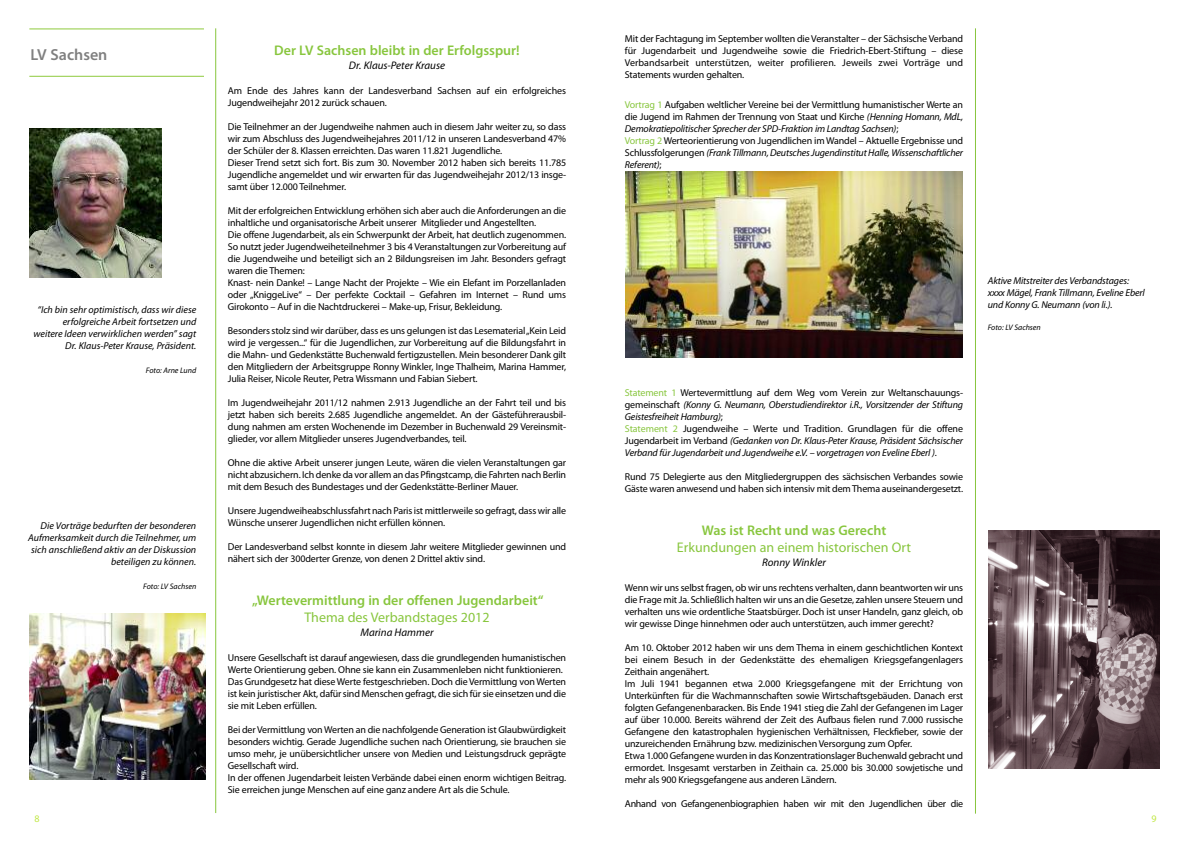
<style>
.page{position:relative;width:1191px;height:842px;background:#fff}
.page>*{position:absolute;margin:0;border:0;box-sizing:border-box;transform-origin:0 0}
.t1{font:600 16px "Myriad Pro";color:#808080}
.t2{font:600 14px "Myriad Pro";color:#88c63e}
.t3{font:14px "Myriad Pro";color:#88c63e}
.t4{font:italic 11px "Myriad Pro";color:#000}
.t5{font:10px/12px "Myriad Pro";letter-spacing:-.015em;color:#000}
.t6{font:italic 10px/12px "Myriad Pro";letter-spacing:-.015em;color:#000;text-align:right}
.t7{font:10px "Myriad Pro";color:#c0e845}
.t8{font:italic 8px "Myriad Pro";color:#000}
.s1{color:#88c63e}
.s2{font-style:italic}
.s3{font-style:normal;color:#88c63e}
.s4{font-style:normal}
</style>
<div class="page">
<hr style="left:215px;top:28px;width:1px;height:785px;background:#88c63e">
<img style="left:29px;top:129px;width:132px;height:149px">
<img style="left:988px;top:531px;width:171px;height:238px">
<hr style="left:975px;top:28px;width:1px;height:786px;background:#88c63e">
<hr style="left:29px;top:29px;width:175px;height:1px;background:#8fca3d">
<hr style="left:29px;top:76px;width:175px;height:1px;background:#8fca3d">
<img style="left:29px;top:613px;width:176px;height:166px">
<img style="left:625px;top:172px;width:338px;height:185px">
<h1 class="t1" style="left:30px;top:48px;width:79px">LV Sachsen</h1>
<p class="t6" style="left:34px;top:304px;width:164px">“Ich bin sehr optimistisch, dass wir diese erfolgreiche Arbeit fortsetzen und weitere Ideen verwirklichen werden” sagt Dr. Klaus-Peter Krause, Präsident.</p>
<p class="t8" style="left:146px;top:367px;width:52px">Foto: Arne Lund</p>
<p class="t6" style="left:28px;top:520px;width:170px">Die Vorträge bedurften der besonderen Aufmerksamkeit durch die Teilnehmer, um sich anschließend aktiv an der Diskussion beteiligen zu können.</p>
<p class="t8" style="left:143px;top:583px;width:55px">Foto: LV Sachsen</p>
<h2 class="t2" style="left:274px;top:45px;width:247px">Der LV Sachsen bleibt in der Erfolgsspur!</h2>
<p class="t4" style="left:349px;top:62px;width:98px">Dr. Klaus-Peter Krause</p>
<p class="t5" style="left:228px;top:85px;width:340px">Am Ende des Jahres kann der Landesverband Sachsen auf ein erfolgreiches<br>Jugendweihejahr 2012 zurück schauen.</p>
<p class="t5" style="left:228px;top:121px;width:340px">Die Teilnehmer an der Jugendweihe nahmen auch in diesem Jahr weiter zu, so dass wir zum Abschluss des Jugendweihejahres 2011/12 in unseren Landesverband 47% der Schüler der 8. Klassen erreichten. Das waren 11.821 Jugendliche.<br>Dieser Trend setzt sich fort. Bis zum 30. November 2012 haben sich bereits 11.785<br>Jugendliche angemeldet und wir erwarten für das Jugendweihejahr 2012/13 insge&shy;samt über 12.000 Teilnehmer.</p>
<p class="t5" style="left:228px;top:205px;width:340px">Mit der erfolgreichen Entwicklung erhöhen sich aber auch die Anforderungen an die inhaltliche und organisatorische Arbeit unserer Mitglieder und Angestellten.<br>Die offene Jugendarbeit, als ein Schwerpunkt der Arbeit, hat deutlich zugenommen.<br>So nutzt jeder Jugendweiheteilnehmer 3 bis 4 Veranstaltungen zur Vorbereitung auf die Jugendweihe und beteiligt sich an 2 Bildungsreisen im Jahr. Besonders gefragt waren die Themen:<br>Knast- nein Danke! – Lange Nacht der Projekte – Wie ein Elefant im Porzellanladen oder „KniggeLive“ – Der perfekte Cocktail – Gefahren im Internet – Rund ums Girokonto – Auf in die Nachtdruckerei – Make-up, Frisur, Bekleidung.</p>
<p class="t5" style="left:228px;top:325px;width:340px;text-align:justify">Besonders stolz sind wir darüber, dass es uns gelungen ist das Lesematerial„Kein Leid wird je vergessen...“ für die Jugendlichen, zur Vorbereitung auf die Bildungsfahrt in die Mahn- und Gedenkstätte Buchenwald fertigzustellen. Mein besonderer Dank gilt den Mitgliedern der Arbeitsgruppe Ronny Winkler, Inge Thalheim, Marina Hammer, Julia Reiser, Nicole Reuter, Petra Wissmann und Fabian Siebert.</p>
<p class="t5" style="left:228px;top:397px;width:340px;text-align:justify">Im Jugendweihejahr 2011/12 nahmen 2.913 Jugendliche an der Fahrt teil und bis jetzt haben sich bereits 2.685 Jugendliche angemeldet. An der Gästeführerausbil&shy;dung nahmen am ersten Wochenende im Dezember in Buchenwald 29 Vereinsmit&shy;glieder, vor allem Mitglieder unseres Jugendverbandes, teil.</p>
<p class="t5" style="left:228px;top:457px;width:340px;text-align:justify">Ohne die aktive Arbeit unserer jungen Leute, wären die vielen Veranstaltungen gar nicht abzusichern. Ich denke da vor allem an das Pfingstcamp, die Fahrten nach Berlin mit dem Besuch des Bundestages und der Gedenkstätte-Berliner Mauer.</p>
<p class="t5" style="left:228px;top:505px;width:340px">Unsere Jugendweiheabschlussfahrt nach Paris ist mittlerweile so gefragt, dass wir alle<br>Wünsche unserer Jugendlichen nicht erfüllen können.</p>
<p class="t5" style="left:228px;top:541px;width:340px">Der Landesverband selbst konnte in diesem Jahr weitere Mitglieder gewinnen und nähert sich der 300derter Grenze, von denen 2 Drittel aktiv sind.</p>
<h2 class="t2" style="left:252px;top:595px;width:293px">„Wertevermittlung in der offenen Jugendarbeit“</h2>
<h2 class="t3" style="left:304px;top:612px;width:187px">Thema des Verbandstages 2012</h2>
<p class="t4" style="left:360px;top:628px;width:75px">Marina Hammer</p>
<p class="t5" style="left:228px;top:652px;width:340px">Unsere Gesellschaft ist darauf angewiesen, dass die grundlegenden humanistischen Werte Orientierung geben. Ohne sie kann ein Zusammenleben nicht funktionieren.<br>Das Grundgesetz hat diese Werte festgeschrieben. Doch die Vermittlung von Werten ist kein juristischer Akt, dafür sind Menschen gefragt, die sich für sie einsetzen und die sie mit Leben erfüllen.</p>
<p class="t5" style="left:228px;top:724px;width:340px">Bei der Vermittlung von Werten an die nachfolgende Generation ist Glaubwürdigkeit besonders wichtig. Gerade Jugendliche suchen nach Orientierung, sie brauchen sie umso mehr, je unübersichtlicher unsere von Medien und Leistungsdruck geprägte Gesellschaft wird.<br>In der offenen Jugendarbeit leisten Verbände dabei einen enorm wichtigen Beitrag.<br>Sie erreichen junge Menschen auf eine ganz andere Art als die Schule.</p>
<p class="t5" style="left:625px;top:33px;width:340px;text-align:justify">Mit der Fachtagung im September wollten die Veranstalter – der Sächsische Verband für Jugendarbeit und Jugendweihe sowie die Friedrich-Ebert-Stiftung – diese Verbandsarbeit unterstützen, weiter profilieren. Jeweils zwei Vorträge und Statements wurden gehalten.</p>
<p class="t5" style="left:625px;top:99px;width:340px"><span class="s1">Vortrag 1</span> Aufgaben weltlicher Vereine bei der Vermittlung humanistischer Werte an die Jugend im Rahmen der Trennung von Staat und Kirche <span class="s2">(Henning Homann, MdL, Demokratiepolitischer Sprecher der SPD-Fraktion im Landtag Sachsen)</span>;<br><span class="s1">Vortrag 2</span> Werteorientierung von Jugendlichen im Wandel – Aktuelle Ergebnisse und Schlussfolgerungen <span class="s2">(Frank Tillmann,DeutschesJugendinstitutHalle,Wissenschaftlicher Referent)</span>;</p>
<p class="t6" style="left:625px;top:387px;width:340px;text-align:left"><span class="s3">Statement 1</span> <span class="s4">Wertevermittlung auf dem Weg vom Verein zur Weltanschauungs&shy;gemeinschaft</span> (Konny G. Neumann, Oberstudiendirektor i.R., Vorsitzender der Stiftung Geistesfreiheit Hamburg)<span class="s4">;<br></span><span class="s3">Statement 2</span> <span class="s4">Jugendweihe – Werte und Tradition. Grundlagen für die offene Jugendarbeit im Verband</span> (Gedanken von Dr. Klaus-Peter Krause, Präsident Sächsischer Verband für Jugendarbeit und Jugendweihe e.V. – vorgetragen von Eveline Eberl )<span class="s4">.</span></p>
<p class="t5" style="left:625px;top:471px;width:340px">Rund 75 Delegierte aus den Mitgliedergruppen des sächsischen Verbandes sowie<br>Gäste waren anwesend und haben sich intensiv mit demThema auseinandergesetzt.</p>
<h2 class="t2" style="left:701px;top:525px;width:186px">Was ist Recht und was Gerecht</h2>
<h2 class="t3" style="left:677px;top:542px;width:236px">Erkundungen an einem historischen Ort</h2>
<p class="t4" style="left:762px;top:558px;width:65px">Ronny Winkler</p>
<p class="t5" style="left:625px;top:582px;width:340px;text-align:justify">Wenn wir uns selbst fragen, ob wir uns rechtens verhalten, dann beantworten wir uns die Frage mit Ja. Schließlich halten wir uns an die Gesetze, zahlen unsere Steuern und verhalten uns wie ordentliche Staatsbürger. Doch ist unser Handeln, ganz gleich, ob wir gewisse Dinge hinnehmen oder auch unterstützen, auch immer gerecht?</p>
<p class="t5" style="left:625px;top:642px;width:340px">Am 10. Oktober 2012 haben wir uns dem Thema in einem geschichtlichen Kontext bei einem Besuch in der Gedenkstätte des ehemaligen Kriegsgefangenlagers Zeithain angenähert.<br>Im Juli 1941 begannen etwa 2.000 Kriegsgefangene mit der Errichtung von Unterkünften für die Wachmannschaften sowie Wirtschaftsgebäuden. Danach erst folgten Gefangenenbaracken. Bis Ende 1941 stieg die Zahl der Gefangenen im Lager auf über 10.000. Bereits während der Zeit des Aufbaus fielen rund 7.000 russische Gefangene den katastrophalen hygienischen Verhältnissen, Fleckfieber, sowie der unzureichenden Ernährung bzw. medizinischen Versorgung zum Opfer.<br>Etwa 1.000 Gefangene wurden in das Konzentrationslager Buchenwald gebracht und ermordet. Insgesamt verstarben in Zeithain ca. 25.000 bis 30.000 sowjetische und mehr als 900 Kriegsgefangene aus anderen Ländern.</p>
<p class="t5" style="left:625px;top:798px;width:340px">Anhand von Gefangenenbiographien haben wir mit den Jugendlichen über die</p>
<p class="t6" style="left:987px;top:275px;width:159px;text-align:left">Aktive Mitstreiter des Verbandstages: xxxx Mägel, Frank Tillmann, Eveline Eberl und Konny G. Neumann (von li.).</p>
<p class="t8" style="left:987px;top:325px;width:55px">Foto: LV Sachsen</p>
<p class="t7" style="left:34px;top:815px;width:7px">8</p>
<p class="t7" style="left:1151px;top:815px;width:7px">9</p>
</div>
